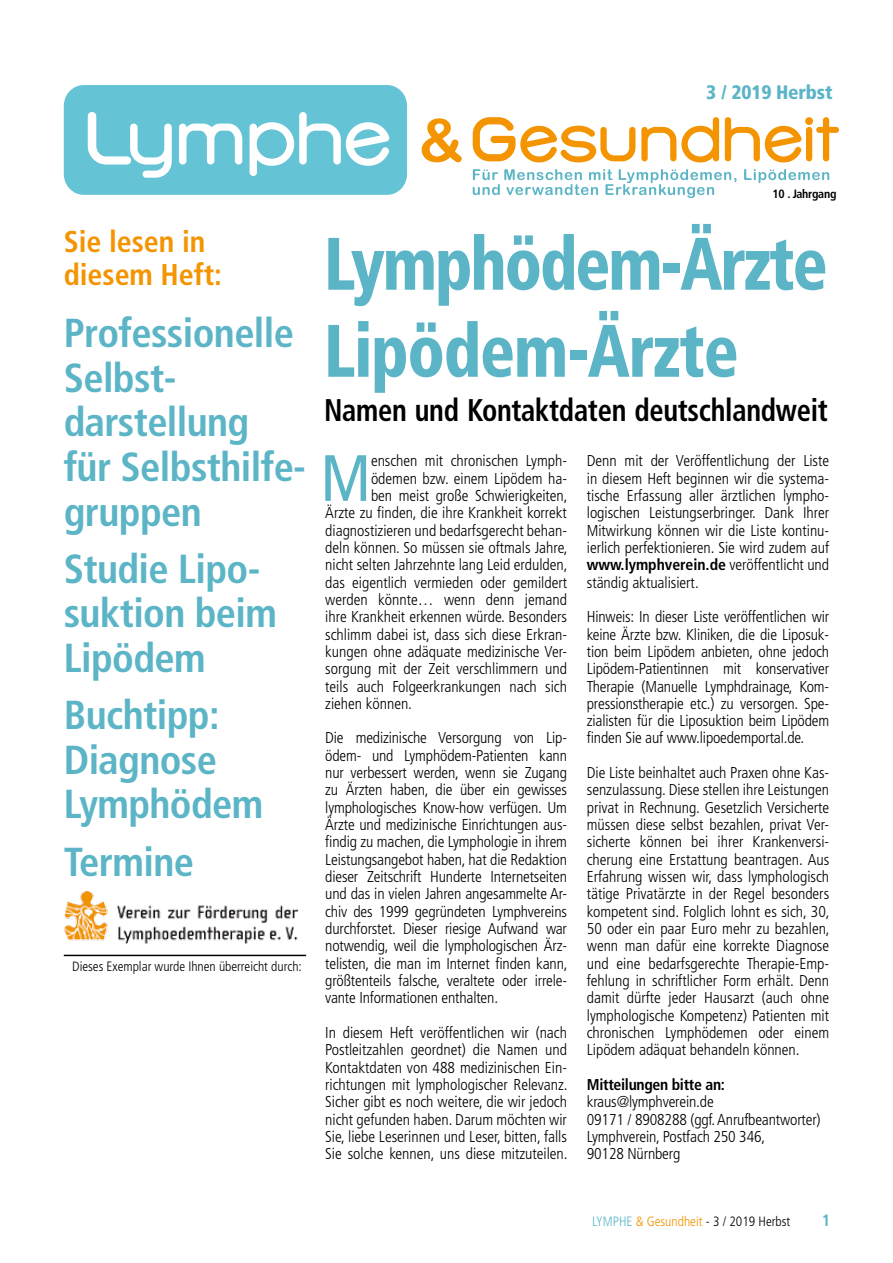
<style>
.page{position:relative;width:893px;height:1263px;background:#fff}
.page>*{position:absolute;margin:0;border:0;box-sizing:border-box;transform-origin:0 0}
.t1{font:900 condensed 74.25px/87px "Frutiger";letter-spacing:-.035em;color:#5cb5c6;scale:.88 1}
.t2{font:condensed 65.4px "Frutiger";color:#5cb5c6}
.t3{font:700 condensed 40.5px/44.5px "Frutiger";letter-spacing:-.015em;color:#5cb5c6}
.t4{font:700 condensed 31.35px "Frutiger";letter-spacing:-.01em;color:#000;scale:.91 1}
.t5{font:700 condensed 30px/33px "Frutiger";color:#f39400}
.t6{font:900 condensed 19.5px "Frutiger";letter-spacing:-.01em;color:#5cb5c6}
.t7{font:700 condensed 16.5px "Frutiger";color:#5cb5c6}
.t8{font:300 condensed 15.75px/17.4px "Frutiger";color:#000;text-align:justify}
.t9{font:700 condensed 15.75px "Frutiger";letter-spacing:-.02em;color:#000}
.t10{font:300 condensed 13.5px "Frutiger";color:#000}
.t11{font:700 condensed 12px "Frutiger";letter-spacing:-.02em;color:#000}
.s1{font-weight:700}
.s2{color:#5cb5c6}
.s3{color:#f39400}
</style>
<div class="page">
<hr style="left:64px;top:955px;width:242px;height:1px;background:#000">
<svg style="left:422px;top:117px;width:417px;height:46px"></svg>
<div style="left:64px;top:85px;width:343px;height:110px;background:#64c3d5;border-radius:20px"></div>
<svg style="left:179px;top:124px;width:63px;height:41px"></svg>
<svg style="left:88px;top:112px;width:84px;height:66px"></svg>
<svg style="left:250px;top:112px;width:140px;height:64px"></svg>
<svg style="left:473px;top:169px;width:356px;height:29px"></svg>
<img style="left:65px;top:892px;width:234px;height:52px">
<p class="t6" style="left:706px;top:80px;width:128px">3 / 2019 Herbst</p>
<h3 class="t5" style="left:64px;top:225px;width:160px">Sie lesen in diesem Heft:</h3>
<h3 class="t3" style="left:64px;top:311px;width:244px">Professionelle<br>Selbst&shy;darstellung für Selbsthilfe&shy;gruppen</h3>
<h3 class="t3" style="left:64px;top:547px;width:215px">Studie Lipo&shy;suktion beim<br>Lipödem</h3>
<h3 class="t3" style="left:64px;top:693px;width:201px">Buchtipp:<br>Diagnose<br>Lymphödem</h3>
<h3 class="t3" style="left:64px;top:839px;width:132px">Termine</h3>
<p class="t10" style="left:72px;top:958px;width:231px">Dieses Exemplar wurde Ihnen überreicht durch:</p>
<p class="t11" style="left:772px;top:187px;width:65px">10 . Jahrgang</p>
<h1 class="t1" style="left:324px;top:220px;width:574px">Lymphödem-Ärzte<br>Lipödem-Ärzte</h1>
<h3 class="t4" style="left:324px;top:391px;width:555px">Namen und Kontaktdaten deutschlandweit</h3>
<h2 class="t2" style="left:320px;top:440px;width:52px">M</h2>
<p class="t8" style="left:371px;top:452px;width:198px">enschen mit chronischen Lymph-</p>
<p class="t8" style="left:587px;top:452px;width:244px">Denn mit der Veröffentlichung der Liste in diesem Heft beginnen wir die systema&shy;tische Erfassung aller ärztlichen lympho&shy;logischen Leistungserbringer. Dank Ihrer M itwirkung können wir die Liste kontinu&shy;ierlich perfektionieren. Sie wird zudem auf <span class="s1">www.lymphverein.de</span> veröffentlicht und ständig aktualisiert.</p>
<p class="t8" style="left:587px;top:608px;width:244px">H inweis: In dieser Liste veröffentlichen wir keine Ärzte bzw. Kliniken, die die Liposuk&shy;tion beim Lipödem anbieten, ohne jedoch Lipödem-Patientinnen mit konservativer Therapie (Manuelle Lymphdrainage, Kom&shy;pressionstherapie etc.) zu versorgen. Spe&shy;zialisten für die Liposuktion beim Lipödem finden Sie auf www.lipoedemportal.de.</p>
<p class="t8" style="left:587px;top:764px;width:244px">Die Liste beinhaltet auch Praxen ohne Kas&shy;senzulassung. Diese stellen ihre Leistungen privat in Rechnung. Gesetzlich Versicherte müssen diese selbst bezahlen, privat Ver&shy;sicherte können bei ihrer Krankenversi&shy;cherung eine Erstattung beantragen. Aus Erfahrung wissen wir, dass lymphologisch tätige Privatärzte in der Regel besonders kompetent sind. Folglich lohnt es sich, 30, 50 oder ein paar Euro mehr zu bezahlen, wenn man dafür eine korrekte Diagnose und eine bedarfsgerechte Therapie-Emp&shy;fehlung in schriftlicher Form erhält. Denn damit dürfte jeder Hausarzt (auch ohne lymphologische Kompetenz) Patienten mit chronischen Lymphödemen oder einem Lipödem adäquat behandeln können.</p>
<p class="t9" style="left:587px;top:1075px;width:140px">Mitteilungen bitte an:</p>
<p class="t8" style="left:587px;top:1093px;width:235px;text-align:left">kraus@lymphverein.de<br>09171 / 8908288 (ggf. Anrufbeantworter)<br>Lymphverein, Postfach 250 346,<br>90128 Nürnberg</p>
<p class="t8" style="left:371px;top:470px;width:198px">ödemen bzw. einem Lipödem ha-</p>
<p class="t8" style="left:371px;top:487px;width:198px">ben meist große Schwierigkeiten,</p>
<p class="t8" style="left:325px;top:504px;width:243px">Ärzte zu finden, die ihre Krankheit korrekt</p>
<p class="t8" style="left:325px;top:522px;width:243px">diagnostizieren und bedarfsgerecht behan-</p>
<p class="t8" style="left:325px;top:539px;width:244px">deln können. So müssen sie oftmals Jahre,</p>
<p class="t8" style="left:325px;top:556px;width:244px">nicht selten Jahrzehnte lang Leid erdulden,</p>
<p class="t8" style="left:325px;top:574px;width:243px">das eigentlich vermieden oder gemildert</p>
<p class="t8" style="left:325px;top:591px;width:243px">werden könnte… wenn denn jemand</p>
<p class="t8" style="left:325px;top:608px;width:243px">ihre Krankheit erkennen würde. Besonders</p>
<p class="t8" style="left:325px;top:626px;width:243px">schlimm dabei ist, dass sich diese Erkran-</p>
<p class="t8" style="left:325px;top:643px;width:243px">kungen ohne adäquate medizinische Ver-</p>
<p class="t8" style="left:325px;top:660px;width:243px">sorgung mit der Zeit verschlimmern und</p>
<p class="t8" style="left:325px;top:677px;width:243px">teils auch Folgeerkrankungen nach sich</p>
<p class="t8" style="left:325px;top:695px;width:88px">ziehen können.</p>
<p class="t8" style="left:325px;top:729px;width:244px">Die medizinische Versorgung von Lip&shy;ödem- und Lymphödem-Patienten kann nur verbessert werden, wenn sie Zugang zu Ärzten haben, die über ein gewisses lymphologisches Know-how verfügen. Um Ärzte und medizinische Einrichtungen aus&shy;findig zu machen, die Lymphologie in ihrem Leistungsangebot haben, hat die Redaktion dieser Zeitschrift H underte Internetseiten und das in vielen Jahren angesammelte Ar&shy;chiv des 1999 gegründeten Lymphvereins durchforstet. Dieser riesige Aufwand war notwendig, weil die lymphologischen Ärz&shy;telisten, die man im Internet finden kann, größtenteils falsche, veraltete oder irrele&shy;vante Informationen enthalten.</p>
<p class="t8" style="left:325px;top:1024px;width:244px">In diesem Heft veröffentlichen wir (nach Postleitzahlen geordnet) die Namen und Kontaktdaten von 488 medizinischen Ein&shy;richtungen mit lymphologischer Relevanz.<br>Sicher gibt es noch weitere, die wir jedoch nicht gefunden haben. Darum möchten wir Sie, liebe Leserinnen und Leser, bitten, falls Sie solche kennen, uns diese mitzuteilen.</p>
<p class="t10" style="left:592px;top:1213px;width:200px"><span class="s2">Lymphe</span> <span class="s3">&amp; Gesundheit</span> - 3 / 2019 Herbst</p>
<p class="t7" style="left:822px;top:1210px;width:10px">1</p>
</div>
